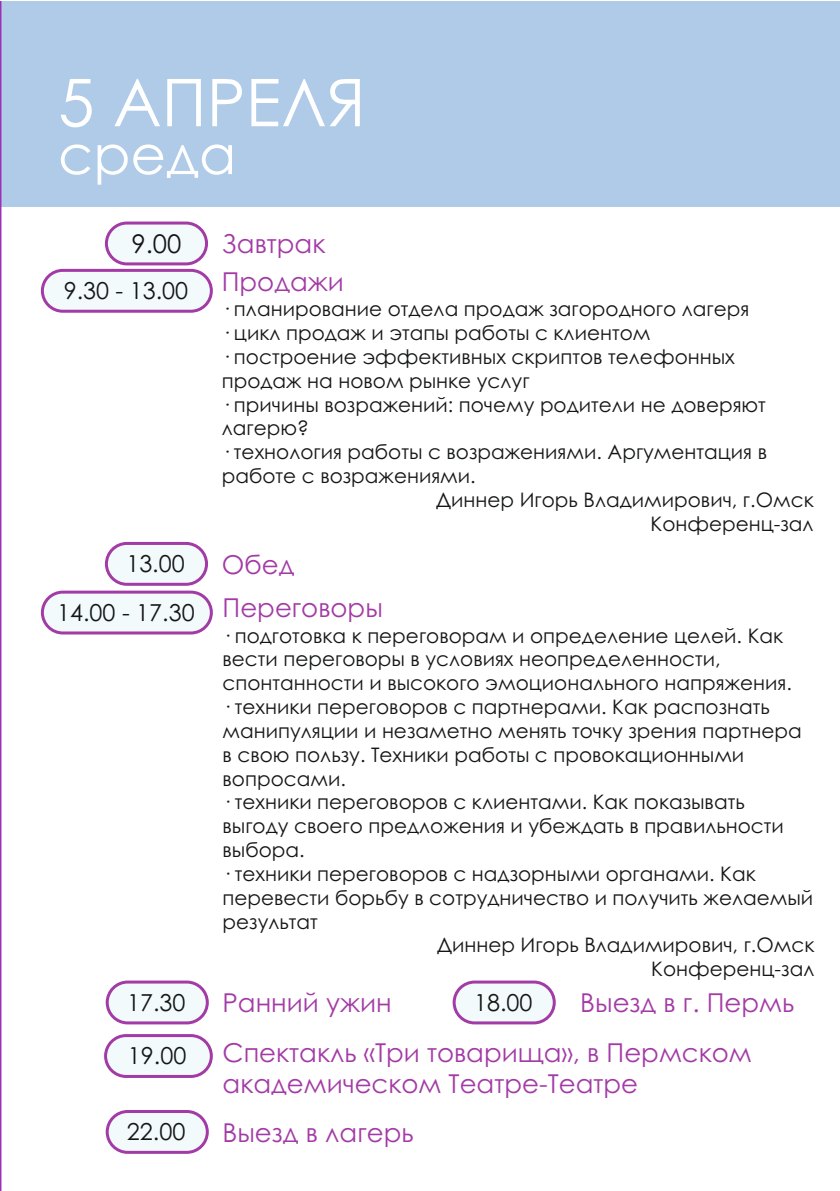
<style>
.page{position:relative;width:840px;height:1191px;background:#fff}
.page>*{position:absolute;margin:0;border:0;box-sizing:border-box;transform-origin:0 0}
.t1{font:26px/37.8px "Century Gothic";color:#a33ba6}
.t2{font:25.8px "Century Gothic";color:#151616}
.t3{font:23.4px "Century Gothic";color:#151616}
.t4{font:20px "Century Gothic";color:#151616}
</style>
<div class="page">
<div style="left:0;top:1px;width:839px;height:206px;background:#afcbe7"></div>
<svg style="left:61px;top:79px;width:298px;height:106px"></svg>
<hr style="left:0;top:1px;width:1px;height:1190px;background:#9b30b4">
<div style="left:105px;top:221px;width:103px;height:44px;background:#f3fafc;border:3px solid #a33ba6;border-radius:20px"></div>
<div style="left:41px;top:269px;width:172px;height:44px;background:#f3fafc;border:3px solid #a33ba6;border-radius:20px"></div>
<div style="left:105px;top:542px;width:103px;height:44px;background:#f3fafc;border:3px solid #a33ba6;border-radius:20px"></div>
<div style="left:41px;top:590px;width:172px;height:44px;background:#f3fafc;border:3px solid #a33ba6;border-radius:20px"></div>
<div style="left:106px;top:980px;width:103px;height:44px;background:#f3fafc;border:3px solid #a33ba6;border-radius:20px"></div>
<div style="left:452px;top:980px;width:103px;height:44px;background:#f3fafc;border:3px solid #a33ba6;border-radius:20px"></div>
<div style="left:104px;top:1034px;width:109px;height:44px;background:#f3fafc;border:3px solid #a33ba6;border-radius:20px"></div>
<div style="left:106px;top:1110px;width:103px;height:43px;background:#f3fafc;border:3px solid #a33ba6;border-radius:20px"></div>
<p class="t2" style="left:131px;top:233px;width:51px">9.00</p>
<h1 class="t1" style="left:222px;top:227px;width:124px">Завтрак<br>Продажи</h1>
<p class="t4" style="left:222px;top:301px;width:528px">· планирование отдела продаж загородного лагеря</p>
<p class="t4" style="left:222px;top:325px;width:430px">· цикл продаж и этапы работы с клиентом</p>
<p class="t4" style="left:222px;top:349px;width:514px">· построение эффективных скриптов телефонных</p>
<p class="t4" style="left:222px;top:373px;width:309px">продаж на новом рынке услуг</p>
<p class="t4" style="left:222px;top:396px;width:545px">· причины возражений: почему родители не доверяют</p>
<p class="t4" style="left:222px;top:420px;width:89px">лагерю?</p>
<p class="t4" style="left:222px;top:444px;width:546px">· технология работы с возражениями. Аргументация в</p>
<p class="t4" style="left:222px;top:468px;width:255px">работе с возражениями.</p>
<p class="t4" style="left:436px;top:492px;width:379px">Диннер Игорь Владимирович, г.Омск</p>
<p class="t4" style="left:650px;top:516px;width:165px">Конференц-зал</p>
<p class="t3" style="left:64px;top:282px;width:126px">9.30 - 13.00</p>
<p class="t3" style="left:126px;top:555px;width:60px">13.00</p>
<h1 class="t1" style="left:222px;top:544px;width:162px;line-height:43.8px">Обед<br>Переговоры</h1>
<p class="t4" style="left:222px;top:627px;width:562px">· подготовка к переговорам и определение целей. Как</p>
<p class="t4" style="left:222px;top:651px;width:499px">вести переговоры в условиях неопределенности,</p>
<p class="t4" style="left:222px;top:675px;width:570px">спонтанности и высокого эмоционального напряжения.</p>
<p class="t4" style="left:222px;top:699px;width:548px">· техники переговоров с партнерами. Как распознать</p>
<p class="t4" style="left:222px;top:723px;width:580px">манипуляции и незаметно менять точку зрения партнера</p>
<p class="t4" style="left:222px;top:746px;width:523px">в свою пользу. Техники работы с провокационными</p>
<p class="t4" style="left:222px;top:770px;width:125px">вопросами.</p>
<p class="t4" style="left:222px;top:794px;width:523px">· техники переговоров с клиентами. Как показывать</p>
<p class="t4" style="left:222px;top:818px;width:562px">выгоду своего предложения и убеждать в правильности</p>
<p class="t4" style="left:222px;top:842px;width:84px">выбора.</p>
<p class="t4" style="left:222px;top:866px;width:534px">· техники переговоров с надзорными органами. Как</p>
<p class="t4" style="left:222px;top:889px;width:591px">перевести борьбу в сотрудничество и получить желаемый</p>
<p class="t4" style="left:222px;top:913px;width:97px">результат</p>
<p class="t4" style="left:437px;top:937px;width:378px">Диннер Игорь Владимирович, г.Омск</p>
<p class="t4" style="left:651px;top:961px;width:165px">Конференц-зал</p>
<p class="t3" style="left:57px;top:603px;width:139px">14.00 - 17.30</p>
<p class="t3" style="left:127px;top:993px;width:60px">17.30</p>
<h1 class="t1" style="left:222px;top:986px;width:170px">Ранний ужин</h1>
<p class="t3" style="left:474px;top:993px;width:60px">18.00</p>
<h1 class="t1" style="left:222px;top:980px;width:573px;line-height:49.4px;text-indent:357px">Выезд в г. Пермь<br>Спектакль «Три товарища», в Пермском</h1>
<h1 class="t1" style="left:222px;top:1066px;width:417px">академическом Театре-Театре</h1>
<p class="t3" style="left:128px;top:1046px;width:60px">19.00</p>
<p class="t3" style="left:127px;top:1122px;width:60px">22.00</p>
<h1 class="t1" style="left:222px;top:1115px;width:192px">Выезд в лагерь</h1>
</div>
